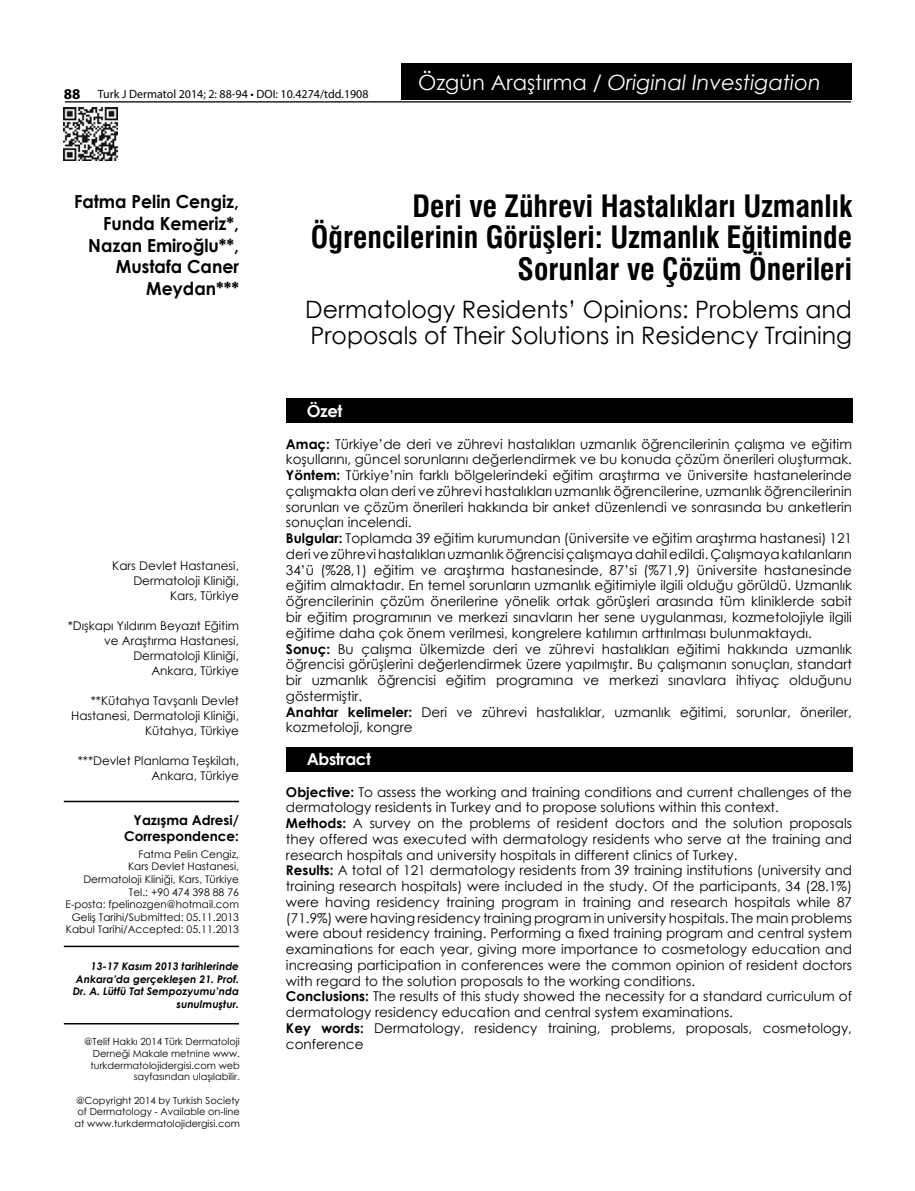
<style>
.page{position:relative;width:915px;height:1191px;background:#fff}
.page>*{position:absolute;margin:0;border:0;box-sizing:border-box;transform-origin:0 0}
.t1{font:30px/31.5px "Swiss Condensed Bold Tr";color:#000;text-align:right}
.t2{font:24px/25.5px "Century Gothic";color:#000}
.t3{font:italic 21px "Century Gothic";color:#fff}
.t4{font:700 18px/21.6px "Century Gothic";color:#000;text-align:right;scale:.96 1}
.t5{font:700 16.5px "Century Gothic";letter-spacing:-.025em;color:#fff}
.t6{font:13.5px/15.8px "Century Gothic";color:#000}
.t7{font:700 13.5px/16.5px "Century Gothic";color:#000;text-align:right}
.t8{font:12px/15px "Century Gothic";color:#000;text-align:right}
.t9{font:12px "Myriad Pro";color:#000}
.t10{font:10.5px/12.6px "Century Gothic";color:#000;text-align:right}
.t11{font:italic 700 10.5px/12.6px "Century Gothic";color:#000;text-align:right}
.t12{font:9.75px/11.7px "Century Gothic";color:#000;text-align:right}
.s1{font-weight:700;font-size:15px}
.s2{font-style:normal}
.s3{font-weight:700}
</style>
<div class="page">
<img style="left:64px;top:108px;width:53px;height:53px">
<div style="left:401px;top:64px;width:449px;height:36px;background:#000"></div>
<hr style="left:65px;top:101px;width:785px;height:1px;background:#000">
<div style="left:286px;top:398px;width:565px;height:25px;background:#000"></div>
<div style="left:286px;top:747px;width:565px;height:25px;background:#000"></div>
<hr style="left:64px;top:1023px;width:175px;height:1px;background:#000">
<hr style="left:64px;top:800px;width:175px;height:2px;background:#000">
<hr style="left:64px;top:945px;width:175px;height:2px;background:#000">
<p class="t9" style="left:64px;top:87px;width:306px"><span class="s1">88</span> Turk J Dermatol 2014; 2: 88-94 • DOI: 10.4274/tdd.1908</p>
<h3 class="t3" style="left:418px;top:67px;width:404px"><span class="s2">Özgün Araştırma /</span> Original Investigation</h3>
<h3 class="t4" style="left:74px;top:190px;width:173px">Fatma Pelin Cengiz,<br>Funda Kemeriz*,<br>Nazan Emiroğlu**,<br>Mustafa Caner<br>Meydan***</h3>
<h1 class="t1" style="left:311px;top:190px;width:542px">Deri ve Zührevi Hastalıkları Uzmanlık<br>Öğrencilerinin Görüşleri: Uzmanlık Eğitiminde<br>Sorunlar ve Çözüm Önerileri</h1>
<h2 class="t2" style="left:305px;top:296px;width:548px">Dermatology Residents’ Opinions: Problems and<br>Proposals of Their Solutions in Residency Training</h2>
<p class="t8" style="left:112px;top:558px;width:128px">Kars Devlet Hastanesi,<br>Dermatoloji Kliniği,<br>Kars, Türkiye</p>
<p class="t8" style="left:68px;top:618px;width:173px">*Dışkapı Yıldırım Beyazıt Eğitim ve Araştırma Hastanesi,<br>Dermatoloji Kliniği,<br>Ankara, Türkiye</p>
<p class="t8" style="left:71px;top:693px;width:169px">**Kütahya Tavşanlı Devlet<br>Hastanesi, Dermatoloji Kliniği,<br>Kütahya, Türkiye</p>
<p class="t8" style="left:78px;top:753px;width:163px">***Devlet Planlama Teşkilatı,<br>Ankara, Türkiye</p>
<p class="t7" style="left:124px;top:811px;width:116px">Yazışma Adresi/<br>Correspondence:</p>
<p class="t10" style="left:65px;top:847px;width:175px">Fatma Pelin Cengiz,<br>Kars Devlet Hastanesi,<br>Dermatoloji Kliniği, Kars, Türkiye<br>Tel.: +90 474 398 88 76<br>E-posta: fpelinozgen@hotmail.com<br>Geliş Tarihi/Submitted: 05.11.2013<br>Kabul Tarihi/Accepted: 05.11.2013</p>
<p class="t11" style="left:73px;top:959px;width:168px">13-17 Kasım 2013 tarihlerinde<br>Ankara’da gerçekleşen 21. Prof.<br>Dr. A. Lütfü Tat Sempozyumu’nda sunulmuştur.</p>
<p class="t12" style="left:84px;top:1035px;width:157px">@Telif Hakkı 2014 Türk Dermatoloji<br>Derneği Makale metnine www. turkdermatolojidergisi.com web sayfasından ulaşılabilir.</p>
<p class="t12" style="left:74px;top:1094px;width:167px;text-align:center">@Copyright 2014 by Turkish Society of Dermatology - Available on-line at www.turkdermatolojidergisi.com</p>
<p class="t5" style="left:307px;top:398px;width:37px">Özet</p>
<p class="t6" style="left:286px;top:436px;width:567px"><span class="s3">Amaç:</span> Türkiye’de deri ve zührevi hastalıkları uzmanlık öğrencilerinin çalışma ve eğitim koşullarını, güncel sorunlarını değerlendirmek ve bu konuda çözüm önerileri oluşturmak.<br><span class="s3">Yöntem:</span> Türkiye’nin farklı bölgelerindeki eğitim araştırma ve üniversite hastanelerinde çalışmakta olan deri ve zührevi hastalıkları uzmanlık öğrencilerine, uzmanlık öğrencilerinin sorunları ve çözüm önerileri hakkında bir anket düzenlendi ve sonrasında bu anketlerin sonuçları incelendi.<br><span class="s3">Bulgular:</span> Toplamda 39 eğitim kurumundan (üniversite ve eğitim araştırma hastanesi) 121 deri ve zührevi hastalıkları uzmanlık öğrencisi çalışmaya dahil edildi. Çalışmaya katılanların 34’ü (%28,1) eğitim ve araştırma hastanesinde, 87’si (%71,9) üniversite hastanesinde eğitim almaktadır. En temel sorunların uzmanlık eğitimiyle ilgili olduğu görüldü. Uzmanlık öğrencilerinin çözüm önerilerine yönelik ortak görüşleri arasında tüm kliniklerde sabit bir eğitim programının ve merkezi sınavların her sene uygulanması, kozmetolojiyle ilgili eğitime daha çok önem verilmesi, kongrelere katılımın arttırılması bulunmaktaydı.<br><span class="s3">Sonuç:</span> Bu çalışma ülkemizde deri ve zührevi hastalıkları eğitimi hakkında uzmanlık öğrencisi görüşlerini değerlendirmek üzere yapılmıştır. Bu çalışmanın sonuçları, standart bir uzmanlık öğrencisi eğitim programına ve merkezi sınavlara ihtiyaç olduğunu göstermiştir.<br><span class="s3">Anahtar kelimeler:</span> Deri ve zührevi hastalıklar, uzmanlık eğitimi, sorunlar, öneriler, kozmetoloji, kongre</p>
<p class="t5" style="left:307px;top:747px;width:66px">Abstract</p>
<p class="t6" style="left:286px;top:783px;width:567px"><span class="s3">Objective:</span> To assess the working and training conditions and current challenges of the dermatology residents in Turkey and to propose solutions within this context.<br><span class="s3">Methods:</span> A survey on the problems of resident doctors and the solution proposals they offered was executed with dermatology residents who serve at the training and research hospitals and university hospitals in different clinics of Turkey.<br><span class="s3">Results:</span> A total of 121 dermatology residents from 39 training institutions (university and training research hospitals) were included in the study. Of the participants, 34 (28.1%) were having residency training program in training and research hospitals while 87 (71.9%) were having residency training program in university hospitals. The main problems were about residency training. Performing a fixed training program and central system examinations for each year, giving more importance to cosmetology education and increasing participation in conferences were the common opinion of resident doctors with regard to the solution proposals to the working conditions.<br><span class="s3">Conclusions:</span> The results of this study showed the necessity for a standard curriculum of dermatology residency education and central system examinations.<br><span class="s3">Key words:</span> Dermatology, residency training, problems, proposals, cosmetology, conference</p>
</div>
